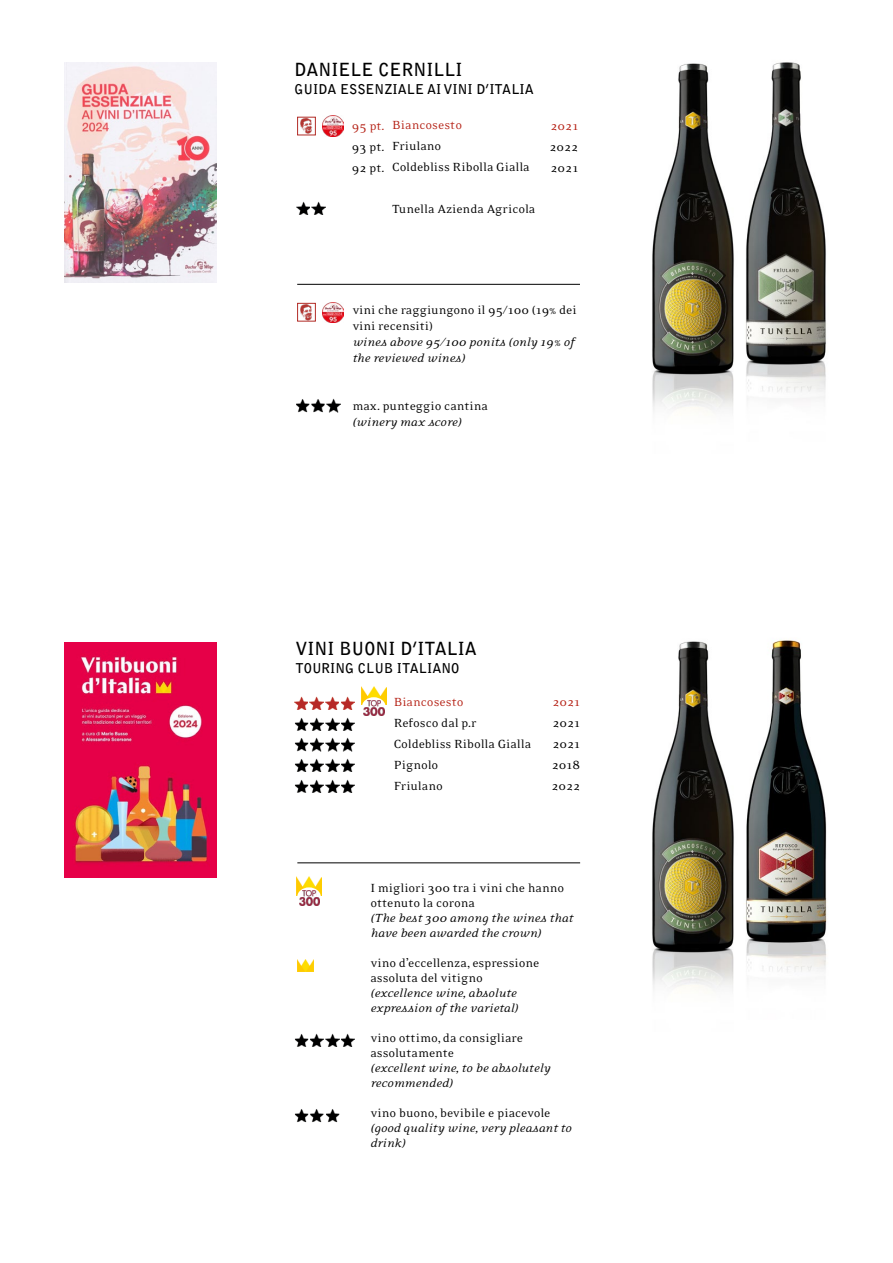
<style>
.page{position:relative;width:893px;height:1263px;background:#fff}
.page>*{position:absolute;margin:0;border:0;box-sizing:border-box;transform-origin:0 0}
.t1{font:700 18px "Bell Gothic Std";color:#000}
.t2{font:13.5px/21px "Eidetic Serif";color:#000}
.t3{font:italic 13.5px/15px "Eidetic Serif";letter-spacing:-.01em;color:#000}
.t4{font:700 13.5px "Bell Gothic Std";color:#000}
.t5{font:13.5px "Eidetic Serif";color:#b62418}
</style>
<div class="page">
<img style="left:64px;top:63px;width:153px;height:220px">
<img style="left:652px;top:63px;width:82px;height:349px">
<img style="left:746px;top:62px;width:80px;height:338px">
<hr style="left:297px;top:284px;width:283px;height:1px;background:#000">
<img style="left:297px;top:201px;width:13px;height:14px">
<img style="left:312px;top:201px;width:13px;height:14px">
<svg style="left:296px;top:399px;width:13px;height:13px"></svg>
<img style="left:311px;top:398px;width:29px;height:14px">
<img style="left:323px;top:302px;width:20px;height:20px">
<img style="left:323px;top:116px;width:20px;height:20px">
<img style="left:297px;top:302px;width:19px;height:20px">
<img style="left:297px;top:116px;width:19px;height:20px">
<div style="left:297px;top:303px;width:19px;height:18px;border:1px solid #b22c27"></div>
<div style="left:297px;top:117px;width:19px;height:18px;border:1px solid #b22c27"></div>
<img style="left:64px;top:642px;width:153px;height:235px">
<img style="left:652px;top:641px;width:82px;height:349px">
<img style="left:745px;top:640px;width:82px;height:332px">
<hr style="left:297px;top:862px;width:283px;height:1px;background:#000">
<svg style="left:295px;top:1109px;width:44px;height:13px"></svg>
<img style="left:294px;top:697px;width:14px;height:13px">
<svg style="left:310px;top:697px;width:44px;height:13px"></svg>
<img style="left:295px;top:718px;width:13px;height:13px">
<img style="left:310px;top:717px;width:13px;height:14px">
<img style="left:326px;top:717px;width:13px;height:14px">
<img style="left:341px;top:717px;width:13px;height:14px">
<svg style="left:295px;top:738px;width:59px;height:13px"></svg>
<svg style="left:295px;top:759px;width:59px;height:13px"></svg>
<img style="left:295px;top:780px;width:13px;height:13px">
<img style="left:310px;top:779px;width:13px;height:14px">
<img style="left:326px;top:779px;width:13px;height:14px">
<img style="left:341px;top:779px;width:13px;height:14px">
<img style="left:295px;top:1034px;width:13px;height:13px">
<img style="left:310px;top:1033px;width:13px;height:14px">
<img style="left:326px;top:1033px;width:13px;height:14px">
<img style="left:341px;top:1033px;width:13px;height:14px">
<img style="left:298px;top:959px;width:16px;height:12px">
<img style="left:361px;top:686px;width:26px;height:19px">
<img style="left:296px;top:876px;width:26px;height:19px">
<svg style="left:362px;top:697px;width:23px;height:19px"></svg>
<svg style="left:297px;top:887px;width:24px;height:19px"></svg>
<img style="left:364px;top:707px;width:20px;height:9px">
<img style="left:299px;top:897px;width:20px;height:9px">
<img style="left:367px;top:700px;width:14px;height:6px">
<svg style="left:303px;top:890px;width:13px;height:7px"></svg>
<h1 class="t1" style="left:294px;top:59px;width:169px">DANIELE CERNILLI</h1>
<p class="t4" style="left:294px;top:81px;width:241px">GUIDA ESSENZIALE AI VINI D’ITALIA</p>
<p class="t5" style="left:352px;top:119px;width:34px">95 pt.</p>
<p class="t2" style="left:352px;top:136px;width:34px">93 pt.<br>92 pt.</p>
<p class="t5" style="left:392px;top:118px;width:71px">Biancosesto</p>
<p class="t2" style="left:392px;top:136px;width:139px">Friulano<br>Coldebliss Ribolla Gialla</p>
<p class="t2" style="left:392px;top:199px;width:145px">Tunella Azienda Agricola</p>
<p class="t5" style="left:551px;top:119px;width:29px">2021</p>
<p class="t2" style="left:550px;top:136px;width:30px">2022<br>2021</p>
<p class="t2" style="left:352px;top:301px;width:226px;line-height:16.2px">vini che raggiungono il 95/100 (19% dei vini recensiti)</p>
<p class="t3" style="left:352px;top:334px;width:224px;line-height:16.2px">wines above 95/100 ponits (only 19% of the reviewed wines)</p>
<p class="t2" style="left:352px;top:395px;width:137px">max. punteggio cantina</p>
<p class="t3" style="left:352px;top:414px;width:111px">(winery max score)</p>
<h1 class="t1" style="left:296px;top:638px;width:183px">VINI BUONI D’ITALIA</h1>
<p class="t4" style="left:296px;top:660px;width:165px">TOURING CLUB ITALIANO</p>
<p class="t5" style="left:394px;top:695px;width:71px">Biancosesto</p>
<p class="t2" style="left:394px;top:713px;width:139px">Refosco dal p.r<br>Coldebliss Ribolla Gialla<br>Pignolo<br>Friulano</p>
<p class="t5" style="left:552px;top:695px;width:29px">2021</p>
<p class="t2" style="left:551px;top:713px;width:30px;text-align:justify">2021<br>2021<br>2018<br>2022</p>
<p class="t2" style="left:370px;top:880px;width:195px;line-height:15px">I migliori 300 tra i vini che hanno ottenuto la corona</p>
<p class="t3" style="left:370px;top:911px;width:204px">(The best 300 among the wines that have been awarded the crown)</p>
<p class="t2" style="left:370px;top:955px;width:171px;line-height:15px">vino d’eccellenza, espressione assoluta del vitigno</p>
<p class="t3" style="left:370px;top:986px;width:149px">(excellence wine, absolute expression of the varietal)</p>
<p class="t2" style="left:370px;top:1030px;width:154px;line-height:15px">vino ottimo, da consigliare assolutamente</p>
<p class="t3" style="left:370px;top:1061px;width:181px">(excellent wine, to be absolutely recommended)</p>
<p class="t2" style="left:370px;top:1102px;width:182px">vino buono, bevibile e piacevole</p>
<p class="t3" style="left:370px;top:1120px;width:203px">(good quality wine, very pleasant to drink)</p>
</div>
